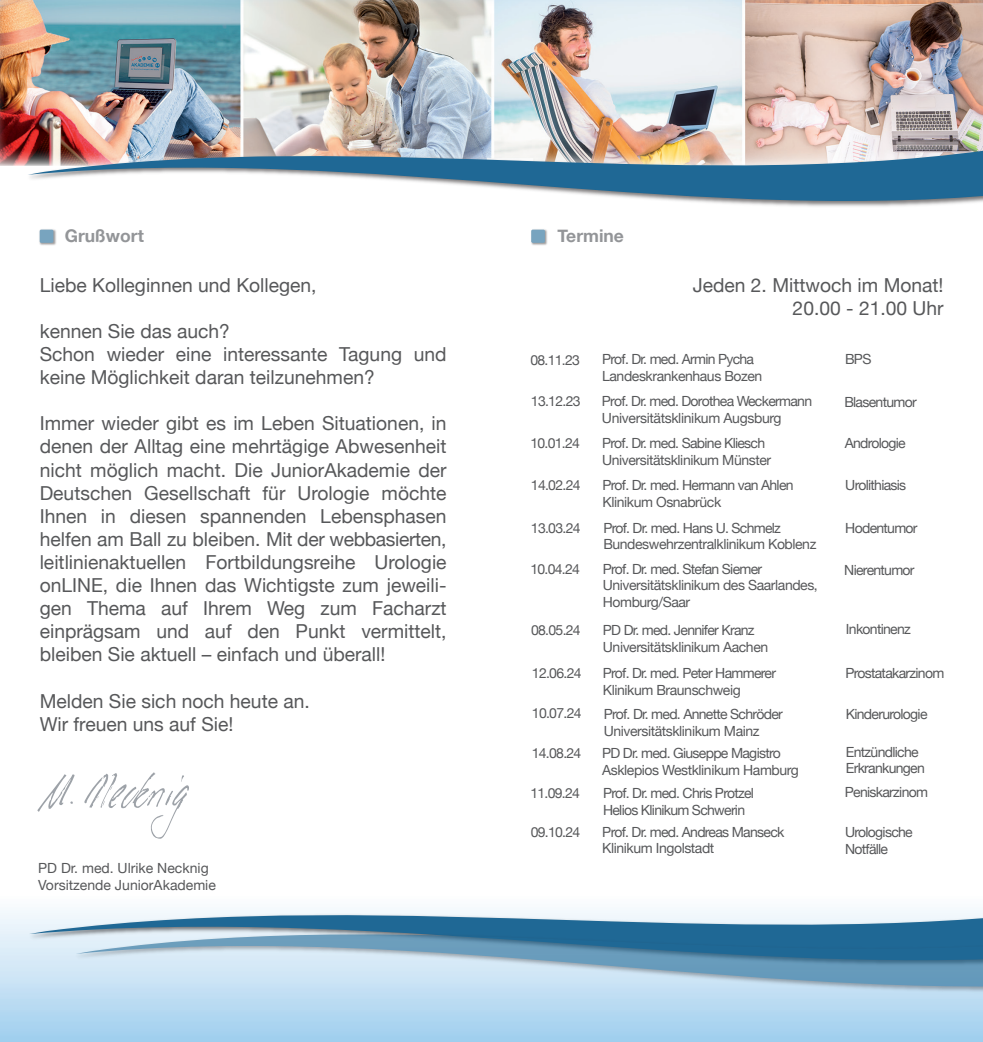
<style>
.page{position:relative;width:983px;height:1042px;background:#fff}
.page>*{position:absolute;margin:0;border:0;box-sizing:border-box;transform-origin:0 0}
.t1{font:19.25px/23.1px "Helvetica Neue";color:#57585a}
.t2{font:700 17.5px "Helvetica Neue";color:#939598}
.t3{font:14px/16.8px "Helvetica Neue";letter-spacing:-.03em;color:#57585a}
.t4{font:14px/16.8px "Helvetica Neue";letter-spacing:-.05em;color:#57585a}
.t5{font:14px/16.8px "Helvetica Neue";letter-spacing:-.025em;color:#57585a}
.t6{font:14px/16.8px "Helvetica Neue";color:#57585a}
</style>
<div class="page">
<div style="left:0;top:888px;width:982px;height:154px;background:linear-gradient(to bottom,#fff,#a2cfee)"></div>
<img style="left:0;top:0;width:982px;height:166px">
<img style="left:28px;top:127px;width:954px;height:80px">
<svg style="left:29px;top:888px;width:953px;height:101px;fill:#f4f9fd"></svg>
<svg style="left:76px;top:931px;width:906px;height:64px"></svg>
<img style="left:39px;top:229px;width:17px;height:16px">
<div style="left:40px;top:230px;width:13px;height:13px;background:#78a4bf"></div>
<img style="left:531px;top:229px;width:17px;height:16px">
<div style="left:531px;top:230px;width:13px;height:13px;background:#78a4bf"></div>
<svg style="left:37px;top:774px;width:38px;height:38px"></svg>
<svg style="left:84px;top:772px;width:105px;height:67px"></svg>
<p class="t2" style="left:65px;top:225px;width:81px">Grußwort</p>
<p class="t2" style="left:557px;top:225px;width:68px">Termine</p>
<p class="t1" style="left:40px;top:273px;width:278px">Liebe Kolleginnen und Kollegen,</p>
<p class="t1" style="left:40px;top:319px;width:408px">kennen Sie das auch?<br>Schon wieder eine interessante Tagung und keine Möglichkeit daran teilzunehmen?</p>
<p class="t1" style="left:40px;top:412px;width:408px;text-align:justify">Immer wieder gibt es im Leben Situationen, in denen der Alltag eine mehrtägige Abwesenheit nicht möglich macht. Die JuniorAkademie der Deutschen Gesellschaft für Urologie möchte Ihnen in diesen spannenden Lebensphasen helfen am Ball zu bleiben. Mit der webbasierten, leitlinienaktuellen Fortbildungsreihe Urologie onLINE, die Ihnen das Wichtigste zum jeweili&shy;gen Thema auf Ihrem Weg zum Facharzt einprägsam und auf den Punkt vermittelt, bleiben Sie aktuell – einfach und überall!</p>
<p class="t1" style="left:40px;top:689px;width:271px">Melden Sie sich noch heute an.<br>Wir freuen uns auf Sie!</p>
<p class="t6" style="left:38px;top:859px;width:179px">PD Dr. med. Ulrike Necknig<br>Vorsitzende JuniorAkademie</p>
<p class="t4" style="left:530px;top:351px;width:51px">08.11.23</p>
<p class="t4" style="left:531px;top:393px;width:51px">13.12.23</p>
<p class="t1" style="left:692px;top:273px;width:252px;text-align:right">Jeden 2. Mittwoch im Monat!<br>20.00 - 21.00 Uhr</p>
<p class="t3" style="left:602px;top:350px;width:162px">Prof. Dr. med. Armin Pycha<br>Landeskrankenhaus Bozen</p>
<p class="t5" style="left:601px;top:393px;width:212px">Prof. Dr. med. Dorothea Weckermann<br>Universitätsklinikum Augsburg</p>
<p class="t4" style="left:844px;top:351px;width:28px">BPS</p>
<p class="t4" style="left:844px;top:393px;width:74px">Blasentumor</p>
<p class="t4" style="left:530px;top:434px;width:51px">10.01.24</p>
<p class="t3" style="left:602px;top:434px;width:170px">Prof. Dr. med. Sabine Kliesch<br>Universitätsklinikum Münster</p>
<p class="t4" style="left:844px;top:434px;width:63px">Andrologie</p>
<p class="t4" style="left:531px;top:477px;width:51px">14.02.24</p>
<p class="t4" style="left:602px;top:477px;width:192px">Prof. Dr. med. Hermann van Ahlen<br>Klinikum Osnabrück</p>
<p class="t4" style="left:845px;top:477px;width:62px">Urolithiasis</p>
<p class="t3" style="left:603px;top:519px;width:214px">Prof. Dr. med. Hans U. Schmelz<br>Bundeswehrzentralklinikum Koblenz</p>
<p class="t4" style="left:531px;top:519px;width:51px">13.03.24</p>
<p class="t4" style="left:845px;top:519px;width:74px">Hodentumor</p>
<p class="t4" style="left:844px;top:561px;width:72px">Nierentumor</p>
<p class="t3" style="left:602px;top:560px;width:216px">Prof. Dr. med. Stefan Siemer<br>Universitätsklinikum des Saarlandes,<br>Homburg/Saar</p>
<p class="t4" style="left:530px;top:560px;width:51px">10.04.24</p>
<p class="t4" style="left:531px;top:621px;width:51px">08.05.24</p>
<p class="t4" style="left:845px;top:621px;width:66px">Inkontinenz</p>
<p class="t3" style="left:602px;top:621px;width:167px">PD Dr. med. Jennifer Kranz<br>Universitätsklinikum Aachen</p>
<p class="t4" style="left:532px;top:664px;width:51px">12.06.24</p>
<p class="t3" style="left:602px;top:664px;width:175px">Prof. Dr. med. Peter Hammerer<br>Klinikum Braunschweig</p>
<p class="t4" style="left:845px;top:664px;width:100px">Prostatakarzinom</p>
<p class="t4" style="left:532px;top:704px;width:51px">10.07.24</p>
<p class="t4" style="left:845px;top:705px;width:83px">Kinderurologie</p>
<p class="t3" style="left:603px;top:705px;width:180px">Prof. Dr. med. Annette Schröder<br>Universitätsklinikum Mainz</p>
<p class="t4" style="left:531px;top:744px;width:51px">14.08.24</p>
<p class="t3" style="left:602px;top:744px;width:198px">PD Dr. med. Giuseppe Magistro<br>Asklepios Westklinikum Hamburg</p>
<p class="t4" style="left:845px;top:743px;width:80px">Entzündliche<br>Erkrankungen</p>
<p class="t4" style="left:530px;top:784px;width:51px">11.09.24</p>
<p class="t4" style="left:603px;top:784px;width:152px">Prof. Dr. med. Chris Protzel<br>Helios Klinikum Schwerin</p>
<p class="t4" style="left:844px;top:783px;width:85px">Peniskarzinom</p>
<p class="t4" style="left:530px;top:823px;width:51px">09.10.24</p>
<p class="t4" style="left:602px;top:823px;width:183px">Prof. Dr. med. Andreas Manseck<br>Klinikum Ingolstadt</p>
<p class="t4" style="left:844px;top:824px;width:69px">Urologische<br>Notfälle</p>
</div>
